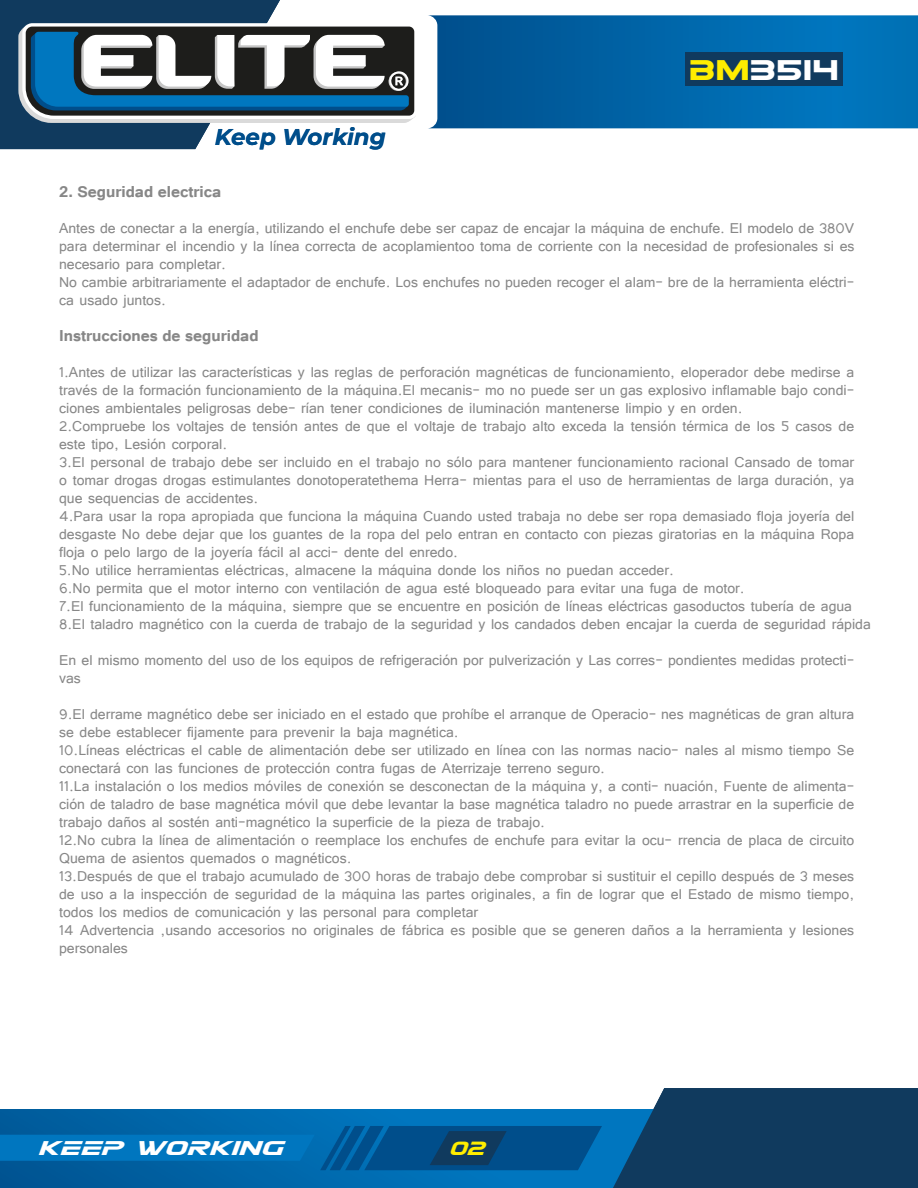
<style>
.page{position:relative;width:918px;height:1188px;background:#fff}
.page>*{position:absolute;margin:0;border:0;box-sizing:border-box;transform-origin:0 0}
.t1{font:29.1px "Eurofighter Title";letter-spacing:-.3em;color:#fff;scale:1.1 1}
.t2{font:italic 700 22.95px "Montserrat";color:#004e8b}
.t3{font:italic 20.25px "Eurofighter Expanded";color:#fff;scale:1.1 1}
.t4{font:700 19.5px "Tunga";color:#878787}
.t5{font:italic 19.5px "Eurofighter";color:#ffed00;scale:1.1 1}
.t6{font:18px/18px "Tunga";color:#878787}
.s1{color:#ffed00}
</style>
<div class="page">
<svg style="left:428px;top:15px;width:490px;height:113px;background:#0668a9"></svg>
<svg style="left:0;top:0;width:415px;height:149px"></svg>
<svg style="left:0;top:1088px;width:918px;height:100px"></svg>
<div style="left:685px;top:52px;width:158px;height:34px;background:#103a5e"></div>
<p class="t2" style="left:215px;top:120px;width:172px">Keep Working</p>
<h1 class="t1" style="left:684px;top:55px;width:146px"><span class="s1">Bm</span>3514</h1>
<p class="t4" style="left:59px;top:179px;width:164px">2. Seguridad electrica</p>
<p class="t6" style="left:59px;top:218px;width:797px">Antes de conectar a la energía, utilizando el enchufe debe ser capaz de encajar la máquina de enchufe. El modelo de 380V para determinar el incendio y la línea correcta de acoplamientoo toma de corriente con la necesidad de profesionales si es necesario para completar.<br>No cambie arbitrariamente el adaptador de enchufe. Los enchufes no pueden recoger el alam- bre de la herramienta eléctri&shy;ca usado juntos.</p>
<p class="t4" style="left:59px;top:323px;width:201px">Instrucciones de seguridad</p>
<p class="t6" style="left:59px;top:362px;width:813px">1.Antes de utilizar las características y las reglas de perforación magnéticas de funcionamiento, eloperador debe medirse a través de la formación funcionamiento de la máquina.El mecanis- mo no puede ser un gas explosivo inflamable bajo condi&shy;ciones ambientales peligrosas debe- rían tener condiciones de iluminación mantenerse limpio y en orden.<br>2.Compruebe los voltajes de tensión antes de que el voltaje de trabajo alto exceda la tensión térmica de los 5 casos de este tipo, Lesión corporal.<br>3.El personal de trabajo debe ser incluido en el trabajo no sólo para mantener funcionamiento racional Cansado de tomar<br>o tomar drogas drogas estimulantes donotoperatethema Herra- mientas para el uso de herramientas de larga duración, ya que sequencias de accidentes.<br>4.Para usar la ropa apropiada que funciona la máquina Cuando usted trabaja no debe ser ropa demasiado floja joyería del desgaste No debe dejar que los guantes de la ropa del pelo entran en contacto con piezas giratorias en la máquina Ropa floja o pelo largo de la joyería fácil al acci- dente del enredo.<br>5.No utilice herramientas eléctricas, almacene la máquina donde los niños no puedan acceder.<br>6.No permita que el motor interno con ventilación de agua esté bloqueado para evitar una fuga de motor.<br>7.El funcionamiento de la máquina, siempre que se encuentre en posición de líneas eléctricas gasoductos tubería de agua 8.El taladro magnético con la cuerda de trabajo de la seguridad y los candados deben encajar la cuerda de seguridad rápida</p>
<p class="t6" style="left:59px;top:650px;width:797px">En el mismo momento del uso de los equipos de refrigeración por pulverización y Las corres- pondientes medidas protecti&shy;vas</p>
<p class="t6" style="left:59px;top:704px;width:797px">9.El derrame magnético debe ser iniciado en el estado que prohíbe el arranque de Operacio- nes magnéticas de gran altura se debe establecer fijamente para prevenir la baja magnética.<br>10.Líneas eléctricas el cable de alimentación debe ser utilizado en línea con las normas nacio- nales al mismo tiempo Se conectará con las funciones de protección contra fugas de Aterrizaje terreno seguro.<br>11.La instalación o los medios móviles de conexión se desconectan de la máquina y, a conti- nuación, Fuente de alimenta&shy;ción de taladro de base magnética móvil que debe levantar la base magnética taladro no puede arrastrar en la superficie de trabajo daños al sostén anti-magnético la superficie de la pieza de trabajo.<br>12.No cubra la línea de alimentación o reemplace los enchufes de enchufe para evitar la ocu- rrencia de placa de circuito Quema de asientos quemados o magnéticos.<br>13.Después de que el trabajo acumulado de 300 horas de trabajo debe comprobar si sustituir el cepillo después de 3 meses de uso a la inspección de seguridad de la máquina las partes originales, a fin de lograr que el Estado de mismo tiempo, todos los medios de comunicación y las personal para completar<br>14 Advertencia ,usando accesorios no originales de fábrica es posible que se generen daños a la herramienta y lesiones personales</p>
<p class="t3" style="left:38px;top:1138px;width:224px">KEEP WORKiNG</p>
<p class="t5" style="left:448px;top:1138px;width:34px">02</p>
<p class="t5" style="left:454px;top:1138px;width:23px">01</p>
</div>
